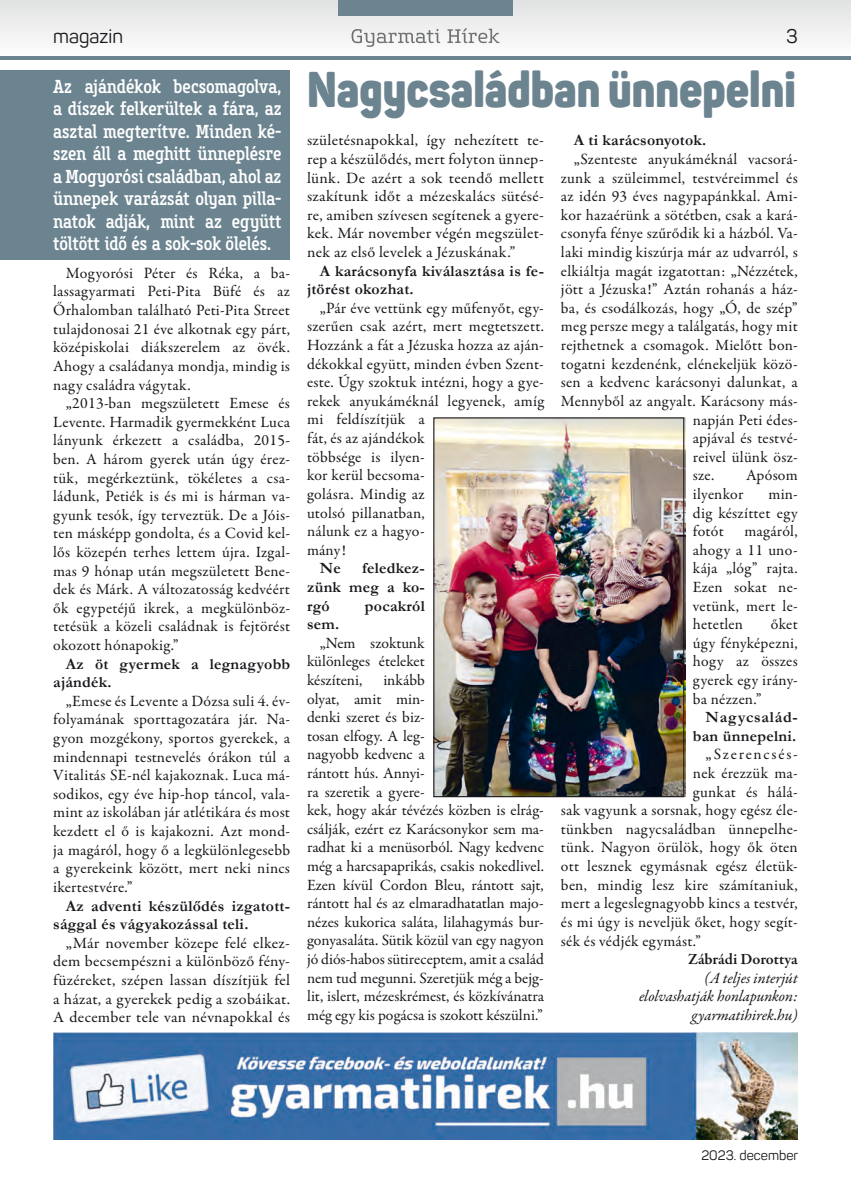
<style>
.page{position:relative;width:851px;height:1191px;background:#fff}
.page>*{position:absolute;margin:0;border:0;box-sizing:border-box;transform-origin:0 0}
.t1{font:900 49.5px "Panton";color:#6c8490;scale:.86 1}
.t2{font:19.5px "Panton";color:#1a171c}
.t3{font:500 18.75px/22.5px "Core Slab M57 Cn";letter-spacing:-.005em;color:#fff;text-align:justify}
.t4{font:15.75px/18.6px "Garamond Premr Pro";letter-spacing:.015em;color:#1a171c;text-align:justify}
.t5{font:700 15.75px/18.6px "Garamond";letter-spacing:.015em;color:#1a171c}
.t6{font:italic 15.75px/18.6px "Garamond Premr Pro";letter-spacing:-.005em;color:#1a171c;text-align:right}
.t7{font:600 15.75px "Garamond Premr Pro";color:#1a171c}
.t8{font:15.75px "Garamond Premr Pro";letter-spacing:.115em;color:#1a171c}
.t9{font:13.5px "Panton";color:#1a171c}
</style>
<div class="page">
<div style="left:0;top:0;width:850px;height:60px;background:linear-gradient(to bottom,#e1e1e2,#fff)"></div>
<hr style="left:0;top:56px;width:850px;height:4px;background:#6c8490">
<svg style="left:351px;top:28px;width:148px;height:19px"></svg>
<div style="left:338px;top:0;width:174px;height:15px;background:#6c8490"></div>
<div style="left:0;top:70px;width:289px;height:190px;background:#6c8490"></div>
<img style="left:435px;top:418px;width:250px;height:378px">
<div style="left:433px;top:417px;width:251px;height:380px;border:1px solid #1a171c"></div>
<img style="left:53px;top:1032px;width:744px;height:107px">
<p class="t2" style="left:53px;top:24px;width:71px">magazin</p>
<p class="t2" style="left:786px;top:24px;width:13px">3</p>
<p class="t3" style="left:53px;top:75px;width:230px">Az ajándékok becsomagolva, a díszek felkerültek a fára, az asztal megterítve. Minden ké&shy;szen áll a meghitt ünneplésre a Mogyorósi családban, ahol az ünnepek varázsát olyan pilla&shy;natok adják, mint az együtt töltött idő és a sok-sok ölelés.</p>
<p class="t4" style="left:53px;top:264px;width:238px;text-indent:13px">Mogyorósi Péter és Réka, a ba&shy;lassagyarmati Peti-Pita Büfé és az Őrhalomban található Peti-Pita Street tulajdonosai 21 éve alkotnak egy párt, középiskolai diákszerelem az övék.<br>Ahogy a családanya mondja, mindig is nagy családra vágytak.</p>
<p class="t4" style="left:53px;top:394px;width:238px;text-indent:13px">„2013-ban megszületett Emese és Levente. Harmadik gyermekként Luca lányunk érkezett a családba, 2015- ben. A három gyerek után úgy érez&shy;tük, megérkeztünk, tökéletes a csa&shy;ládunk, Petiék is és mi is hárman va&shy;gyunk tesók, így terveztük. De a Jóis&shy;ten másképp gondolta, és a Covid kel&shy;lős közepén terhes lettem újra. Izgal&shy;mas 9 hónap után megszületett Bene&shy;dek és Márk. A változatosság kedvéért ők egypetéjű ikrek, a megkülönböz&shy;tetésük a közeli családnak is fejtörést okozott hónapokig.”</p>
<p class="t5" style="left:53px;top:654px;width:238px;text-indent:13px">Az öt gyermek a legnagyobb ajándék.</p>
<p class="t4" style="left:53px;top:692px;width:238px;text-indent:13px">„Emese és Levente a Dózsa suli 4. év&shy;folyamának sporttagozatára jár. Na&shy;gyon mozgékony, sportos gyerekek, a mindennapi testnevelés órákon túl a Vitalitás SE-nél kajakoznak. Luca má&shy;sodikos, egy éve hip-hop táncol, vala&shy;mint az iskolában jár atlétikára és most kezdett el ő is kajakozni. Azt mond&shy;ja magáról, hogy ő a legkülönlegesebb a gyerekeink között, mert neki nincs ikertestvére.”</p>
<p class="t5" style="left:53px;top:896px;width:238px;text-indent:13px">Az adventi készülődés izgatott&shy;sággal és vágyakozással teli.</p>
<p class="t4" style="left:53px;top:933px;width:238px;text-indent:13px">„Már november közepe felé elkez&shy;dem becsempészni a különböző fény&shy;füzéreket, szépen lassan díszítjük fel a házat, a gyerekek pedig a szobáikat.<br>A december tele van névnapokkal és</p>
<h1 class="t1" style="left:307px;top:57px;width:570px">Nagycsaládban ünnepelni</h1>
<p class="t4" style="left:307px;top:131px;width:238px">születésnapokkal, így nehezített te&shy;rep a készülődés, mert folyton ünnep&shy;lünk. De azért a sok teendő mellett szakítunk időt a mézeskalács sütésé&shy;re, amiben szívesen segítenek a gyere&shy;kek. Már november végén megszület&shy;nek az első levelek a Jézuskának.”</p>
<p class="t5" style="left:307px;top:261px;width:238px;text-indent:13px">A karácsonyfa kiválasztása is fe&shy;jtörést okozhat.</p>
<p class="t4" style="left:307px;top:299px;width:238px;text-align:left;text-indent:13px">„Pár éve vettünk egy műfenyőt, egy&shy;szerűen csak azért, mert megtetszett.<br>Hozzánk a fát a Jézuska hozza az aján&shy;dékokkal együtt, minden évben Szent&shy;este. Úgy szoktuk intézni, hogy a gye&shy;rekek anyukáméknál legyenek, amíg mi feldíszítjük a<br>fát, és az ajándékok<br>többsége is ilyen-<br>kor kerül becsoma-<br>golásra. Mindig az<br>utolsó pillanatban,<br>nálunk ez a hagyo-<br>mány!</p>
<p class="t5" style="left:320px;top:559px;width:22px">Ne</p>
<p class="t5" style="left:307px;top:559px;width:119px;text-align:justify;text-indent:55px">feledkez&shy;zünk meg a ko&shy;rgó</p>
<p class="t5" style="left:365px;top:596px;width:61px">pocakról</p>
<p class="t5" style="left:307px;top:615px;width:34px">sem.</p>
<p class="t4" style="left:307px;top:634px;width:119px;text-indent:13px">„Nem szoktunk különleges ételeket készíteni,</p>
<p class="t4" style="left:307px;top:671px;width:238px;text-align:left;text-indent:76px">inkább<br>olyat, amit min-<br>denki szeret és biz-<br>tosan elfogy. A leg-<br>nagyobb kedvenc a<br>rántott hús. Annyi-<br>ra szeretik a gyere-<br>kek, hogy akár tévézés közben is elrág&shy;csálják, ezért ez Karácsonykor sem ma&shy;radhat ki a menüsorból. Nagy kedvenc még a harcsapaprikás, csakis nokedlivel.<br>Ezen kívül Cordon Bleu, rántott sajt, rántott hal és az elmaradhatatlan majo&shy;nézes kukorica saláta, lilahagymás bur&shy;gonyasaláta. Sütik közül van egy nagyon jó diós-habos sütireceptem, amit a család nem tud megunni. Szeretjük még a bejg&shy;lit, islert, mézeskrémest, és közkívánatra még egy kis pogácsa is szokott készülni.”</p>
<p class="t5" style="left:573px;top:131px;width:134px">A ti karácsonyotok.</p>
<p class="t4" style="left:573px;top:150px;width:225px">„Szenteste anyukáméknál vacsorá-</p>
<p class="t4" style="left:561px;top:169px;width:238px">zunk a szüleimmel, testvéreimmel és</p>
<p class="t4" style="left:561px;top:187px;width:238px">az idén 93 éves nagypapánkkal. Ami-</p>
<p class="t4" style="left:561px;top:206px;width:238px">kor hazaérünk a sötétben, csak a kará-</p>
<p class="t4" style="left:561px;top:224px;width:238px">csonyfa fénye szűrődik ki a házból. Va-</p>
<p class="t4" style="left:561px;top:243px;width:238px">laki mindig kiszúrja már az udvarról, s</p>
<p class="t4" style="left:561px;top:262px;width:238px">elkiáltja magát izgatottan: „Nézzétek,</p>
<p class="t4" style="left:561px;top:280px;width:238px">jött a Jézuska!” Aztán rohanás a ház-</p>
<p class="t4" style="left:561px;top:299px;width:238px">ba, és csodálkozás, hogy „Ó, de szép”</p>
<p class="t4" style="left:561px;top:317px;width:238px">meg persze megy a találgatás, hogy mit</p>
<p class="t4" style="left:561px;top:336px;width:238px">rejthetnek a csomagok. Mielőtt bon-</p>
<p class="t4" style="left:561px;top:355px;width:238px">togatni kezdenénk, elénekeljük közö-</p>
<p class="t4" style="left:561px;top:373px;width:238px">sen a kedvenc karácsonyi dalunkat, a</p>
<p class="t4" style="left:561px;top:392px;width:238px">Mennyből az angyalt. Karácsony más-</p>
<p class="t4" style="left:692px;top:410px;width:106px">napján Peti édes-</p>
<p class="t4" style="left:692px;top:429px;width:106px">apjával és testvé-</p>
<p class="t4" style="left:692px;top:448px;width:106px">reivel ülünk ös -</p>
<p class="t4" style="left:692px;top:466px;width:23px">sze.</p>
<p class="t4" style="left:746px;top:466px;width:53px">Apósom</p>
<p class="t4" style="left:692px;top:485px;width:52px">ilyenkor</p>
<p class="t4" style="left:692px;top:485px;width:106px;text-indent:75px">min&shy;dig készíttet egy fotót</p>
<p class="t4" style="left:692px;top:522px;width:106px;text-indent:52px">magáról, ahogy a 11 uno&shy;kája „lóg” rajta.<br>Ezen sokat ne&shy;vetünk, mert le&shy;hetetlen</p>
<p class="t4" style="left:692px;top:615px;width:106px;text-indent:78px">őket úgy fényképezni, hogy az összes gyerek egy irány&shy;ba nézzen.”</p>
<p class="t5" style="left:692px;top:708px;width:106px;text-align:right">Nagycsalád&shy;ban ünnepelni.</p>
<p class="t8" style="left:705px;top:745px;width:94px">„Szerencsés-</p>
<p class="t4" style="left:692px;top:764px;width:106px">nek érezzük ma-</p>
<p class="t4" style="left:692px;top:782px;width:106px">gunkat és hálá-</p>
<p class="t4" style="left:561px;top:801px;width:238px">sak vagyunk a sorsnak, hogy egész éle-</p>
<p class="t4" style="left:561px;top:820px;width:238px">tünkben nagycsaládban ünnepelhe-</p>
<p class="t4" style="left:561px;top:838px;width:238px">tünk. Nagyon örülök, hogy ők öten</p>
<p class="t4" style="left:561px;top:857px;width:238px">ott lesznek egymásnak egész életük-</p>
<p class="t4" style="left:561px;top:875px;width:238px">ben, mindig lesz kire számítaniuk,</p>
<p class="t4" style="left:561px;top:894px;width:238px">mert a legeslegnagyobb kincs a testvér,</p>
<p class="t4" style="left:561px;top:913px;width:238px">és mi úgy is neveljük őket, hogy segít-</p>
<p class="t4" style="left:561px;top:931px;width:141px">sék és védjék egymást.”</p>
<p class="t7" style="left:688px;top:949px;width:111px">Zábrádi Dorottya</p>
<p class="t6" style="left:639px;top:969px;width:160px">(A teljes interjút elolvashatják honlapunkon: gyarmatihirek.hu)</p>
<p class="t9" style="left:701px;top:1147px;width:98px">2023. december</p>
</div>
